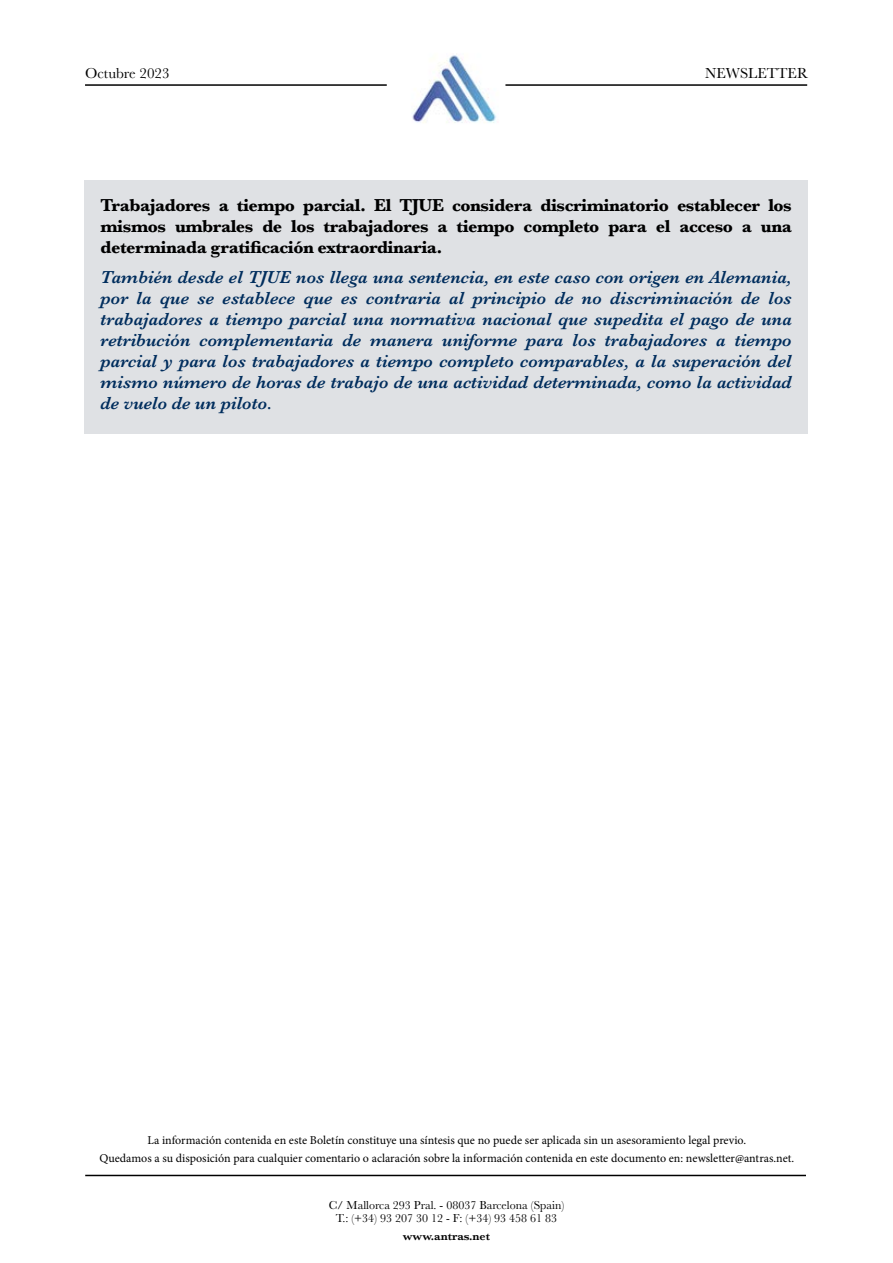
<style>
.page{position:relative;width:893px;height:1263px;background:#fff}
.page>*{position:absolute;margin:0;border:0;box-sizing:border-box;transform-origin:0 0}
.t1{font:italic 600 18px/21px "Baskerville";color:#002d5d;text-align:justify}
.t2{font:700 18px/21px "Baskerville";letter-spacing:-.025em;color:#000;text-align:justify}
.t3{font:15px "Baskerville";color:#000}
.t4{font:12px/18px "Minion Pro";color:#000;text-align:center}
.t5{font:12px/13.5px "Baskerville";color:#000;text-align:center}
.t6{font:600 12px "Baskerville";color:#000}
</style>
<div class="page">
<img style="left:412px;top:55px;width:85px;height:68px">
<hr style="left:85px;top:84px;width:302px;height:2px;background:#000">
<hr style="left:85px;top:1175px;width:721px;height:1px;background:#000">
<hr style="left:505px;top:84px;width:302px;height:2px;background:#000">
<div style="left:85px;top:180px;width:723px;height:254px;background:#dfe1e4"></div>
<p class="t3" style="left:85px;top:64px;width:86px">Octubre 2023</p>
<p class="t3" style="left:705px;top:64px;width:104px">NEWSLETTER</p>
<p class="t2" style="left:101px;top:195px;width:693px">Trabajadores a tiempo parcial. El TJUE considera discriminatorio establecer los mismos umbrales de los trabajadores a tiempo completo para el acceso a una determinada gratificación extraordinaria.</p>
<p class="t1" style="left:101px;top:267px;width:693px">También desde el TJUE nos llega una sentencia, en este caso con origen en Alemania, por la que se establece que es contraria al principio de no discriminación de los trabajadores a tiempo parcial una normativa nacional que supedita el pago de una retribución complementaria de manera uniforme para los trabajadores a tiempo parcial y para los trabajadores a tiempo completo comparables, a la superación del mismo número de horas de trabajo de una actividad determinada, como la actividad de vuelo de un piloto.</p>
<p class="t4" style="left:99px;top:1131px;width:696px">La información contenida en este Boletín constituye una síntesis que no puede ser aplicada sin un asesoramiento legal previo.<br>Quedamos a su disposición para cualquier comentario o aclaración sobre la información contenida en este documento en: newsletter@antras.net.</p>
<p class="t5" style="left:329px;top:1198px;width:237px">C/ Mallorca 293 Pral. - 08037 Barcelona (Spain)<br>T.: (+34) 93 207 30 12 - F: (+34) 93 458 61 83</p>
<p class="t6" style="left:403px;top:1228px;width:89px">www.antras.net</p>
</div>
